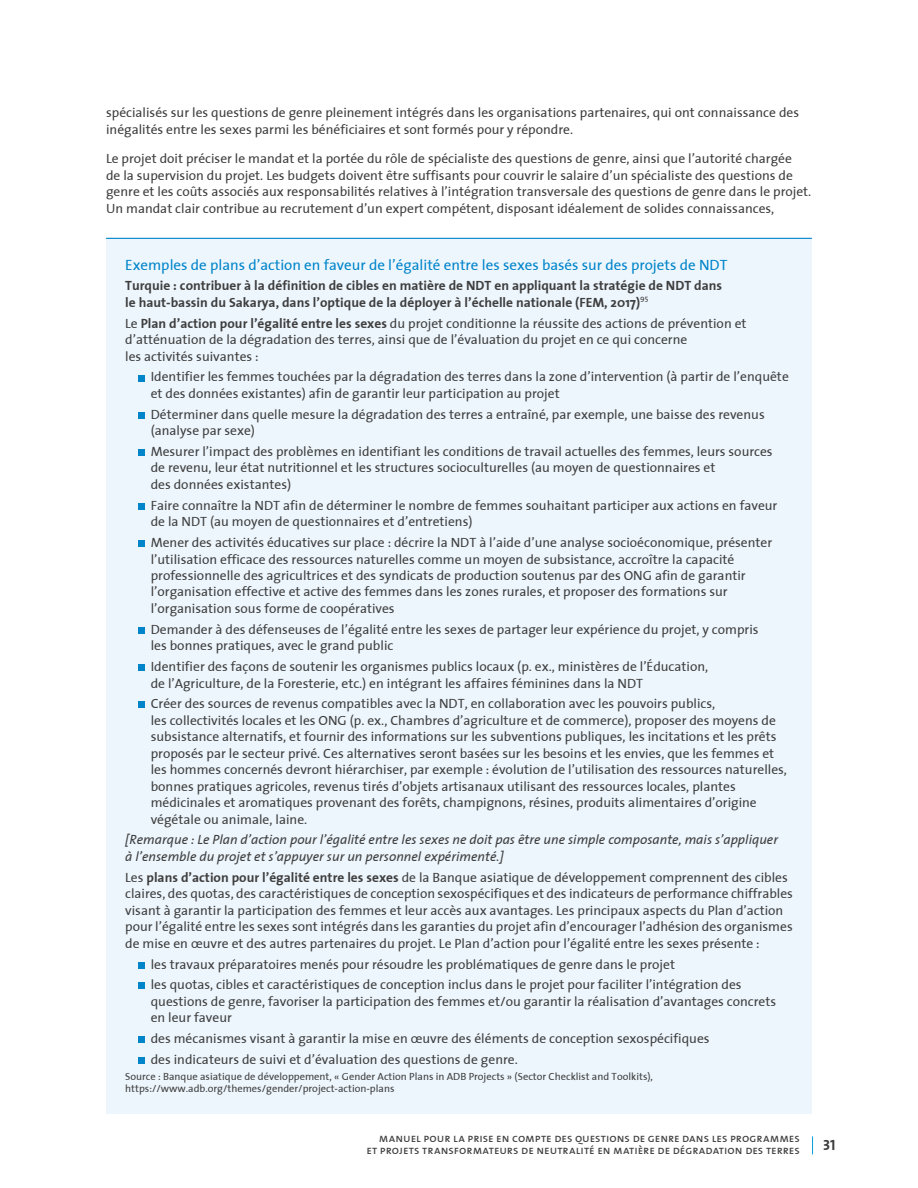
<style>
.page{position:relative;width:918px;height:1188px;background:#fff}
.page>*{position:absolute;margin:0;border:0;box-sizing:border-box;transform-origin:0 0}
.t1{font:15px "The Sans";color:#0084ca}
.t2{font:15px "The Sans Bold Caps";color:#3e3e3f}
.t3{font:13.5px/16.5px "The Sans";color:#3e3e3f}
.t4{font:700 13.5px/16.5px "The Sans";color:#3e3e3f}
.t5{font:italic 13.5px/16.5px "The Sans";color:#3e3e3f}
.t6{font:12px/12px "The Sans Caps";color:#3e3e3f;text-align:right}
.t7{font:10.5px/12px "The Sans";color:#3e3e3f}
.s1{font-weight:700}
</style>
<div class="page">
<svg style="left:812px;top:1136px;width:1px;height:18px"></svg>
<div style="left:106px;top:238px;width:706px;height:876px;background:#edf6fc"></div>
<hr style="left:106px;top:238px;width:706px;height:1px;background:#0084ca">
<div style="left:138px;top:375px;width:7px;height:6px;background:#0084ca"></div>
<div style="left:138px;top:412px;width:7px;height:7px;background:#0084ca"></div>
<div style="left:138px;top:449px;width:7px;height:7px;background:#0084ca"></div>
<div style="left:138px;top:503px;width:7px;height:7px;background:#0084ca"></div>
<div style="left:138px;top:540px;width:7px;height:7px;background:#0084ca"></div>
<div style="left:138px;top:627px;width:7px;height:7px;background:#0084ca"></div>
<div style="left:138px;top:664px;width:7px;height:7px;background:#0084ca"></div>
<div style="left:138px;top:702px;width:7px;height:6px;background:#0084ca"></div>
<div style="left:138px;top:962px;width:7px;height:7px;background:#0084ca"></div>
<div style="left:138px;top:983px;width:7px;height:6px;background:#0084ca"></div>
<div style="left:138px;top:1036px;width:7px;height:7px;background:#0084ca"></div>
<div style="left:138px;top:1057px;width:7px;height:7px;background:#0084ca"></div>
<p class="t3" style="left:106px;top:104px;width:695px">spécialisés sur les questions de genre pleinement intégrés dans les organisations partenaires, qui ont connaissance des inégalités entre les sexes parmi les bénéficiaires et sont formés pour y répondre.</p>
<p class="t3" style="left:106px;top:150px;width:707px">Le projet doit préciser le mandat et la portée du rôle de spécialiste des questions de genre, ainsi que l’autorité chargée<br>de la supervision du projet. Les budgets doivent être suffisants pour couvrir le salaire d’un spécialiste des questions de genre et les coûts associés aux responsabilités relatives à l’intégration transversale des questions de genre dans le projet.<br>Un mandat clair contribue au recrutement d’un expert compétent, disposant idéalement de solides connaissances,</p>
<p class="t1" style="left:125px;top:252px;width:604px">Exemples de plans d’action en faveur de l’égalité entre les sexes basés sur des projets de NDT</p>
<p class="t4" style="left:125px;top:277px;width:598px">Turquie : contribuer à la définition de cibles en matière de NDT en appliquant la stratégie de NDT dans le haut-bassin du Sakarya, dans l’optique de la déployer à l’échelle nationale (FEM, 2017)<sup>95</sup></p>
<p class="t3" style="left:125px;top:315px;width:623px">Le <span class="s1">Plan d’action pour l’égalité entre les sexes</span> du projet conditionne la réussite des actions de prévention et d’atténuation de la dégradation des terres, ainsi que de l’évaluation du projet en ce qui concerne<br>les activités suivantes :</p>
<p class="t3" style="left:151px;top:368px;width:640px">Identifier les femmes touchées par la dégradation des terres dans la zone d’intervention (à partir de l’enquête et des données existantes) afin de garantir leur participation au projet</p>
<p class="t3" style="left:151px;top:406px;width:616px">Déterminer dans quelle mesure la dégradation des terres a entraîné, par exemple, une baisse des revenus (analyse par sexe)</p>
<p class="t3" style="left:151px;top:443px;width:623px">Mesurer l’impact des problèmes en identifiant les conditions de travail actuelles des femmes, leurs sources de revenu, leur état nutritionnel et les structures socioculturelles (au moyen de questionnaires et<br>des données existantes)</p>
<p class="t3" style="left:151px;top:497px;width:628px">Faire connaître la NDT afin de déterminer le nombre de femmes souhaitant participer aux actions en faveur de la NDT (au moyen de questionnaires et d’entretiens)</p>
<p class="t3" style="left:151px;top:534px;width:623px">Mener des activités éducatives sur place : décrire la NDT à l’aide d’une analyse socioéconomique, présenter l’utilisation efficace des ressources naturelles comme un moyen de subsistance, accroître la capacité professionnelle des agricultrices et des syndicats de production soutenus par des ONG afin de garantir l’organisation effective et active des femmes dans les zones rurales, et proposer des formations sur l’organisation sous forme de coopératives</p>
<p class="t3" style="left:151px;top:621px;width:609px">Demander à des défenseuses de l’égalité entre les sexes de partager leur expérience du projet, y compris les bonnes pratiques, avec le grand public</p>
<p class="t3" style="left:151px;top:658px;width:559px">Identifier des façons de soutenir les organismes publics locaux (p. ex., ministères de l’Éducation, de l’Agriculture, de la Foresterie, etc.) en intégrant les affaires féminines dans la NDT</p>
<p class="t3" style="left:151px;top:695px;width:638px">Créer des sources de revenus compatibles avec la NDT, en collaboration avec les pouvoirs publics,<br>les collectivités locales et les ONG (p. ex., Chambres d’agriculture et de commerce), proposer des moyens de subsistance alternatifs, et fournir des informations sur les subventions publiques, les incitations et les prêts proposés par le secteur privé. Ces alternatives seront basées sur les besoins et les envies, que les femmes et les hommes concernés devront hiérarchiser, par exemple : évolution de l’utilisation des ressources naturelles, bonnes pratiques agricoles, revenus tirés d’objets artisanaux utilisant des ressources locales, plantes médicinales et aromatiques provenant des forêts, champignons, résines, produits alimentaires d’origine végétale ou animale, laine.</p>
<p class="t5" style="left:125px;top:831px;width:654px">[Remarque : Le Plan d’action pour l’égalité entre les sexes ne doit pas être une simple composante, mais s’appliquer à l’ensemble du projet et s’appuyer sur un personnel expérimenté.]</p>
<p class="t3" style="left:125px;top:869px;width:669px">Les <span class="s1">plans d’action pour l’égalité entre les sexes</span> de la Banque asiatique de développement comprennent des cibles claires, des quotas, des caractéristiques de conception sexospécifiques et des indicateurs de performance chiffrables visant à garantir la participation des femmes et leur accès aux avantages. Les principaux aspects du Plan d’action pour l’égalité entre les sexes sont intégrés dans les garanties du projet afin d’encourager l’adhésion des organismes de mise en œuvre et des autres partenaires du projet. Le Plan d’action pour l’égalité entre les sexes présente :</p>
<p class="t3" style="left:151px;top:953px;width:592px;line-height:20.7px">les travaux préparatoires menés pour résoudre les problématiques de genre dans le projet<br>les quotas, cibles et caractéristiques de conception inclus dans le projet pour faciliter l’intégration des</p>
<p class="t3" style="left:151px;top:993px;width:627px">questions de genre, favoriser la participation des femmes et/ou garantir la réalisation d’avantages concrets en leur faveur</p>
<p class="t3" style="left:151px;top:1028px;width:560px;line-height:20.7px">des mécanismes visant à garantir la mise en œuvre des éléments de conception sexospécifiques des indicateurs de suivi et d’évaluation des questions de genre.</p>
<p class="t7" style="left:125px;top:1070px;width:529px">Source : Banque asiatique de développement, « Gender Action Plans in ADB Projects » (Sector Checklist and Toolkits), https://www.adb.org/themes/gender/project-action-plans</p>
<p class="t6" style="left:366px;top:1132px;width:435px">manuel pour la prise en compte des questions de genre dans les programmes et projets transformateurs de neutralité en matière de dégradation des terres</p>
<p class="t2" style="left:823px;top:1133px;width:14px">31</p>
</div>
